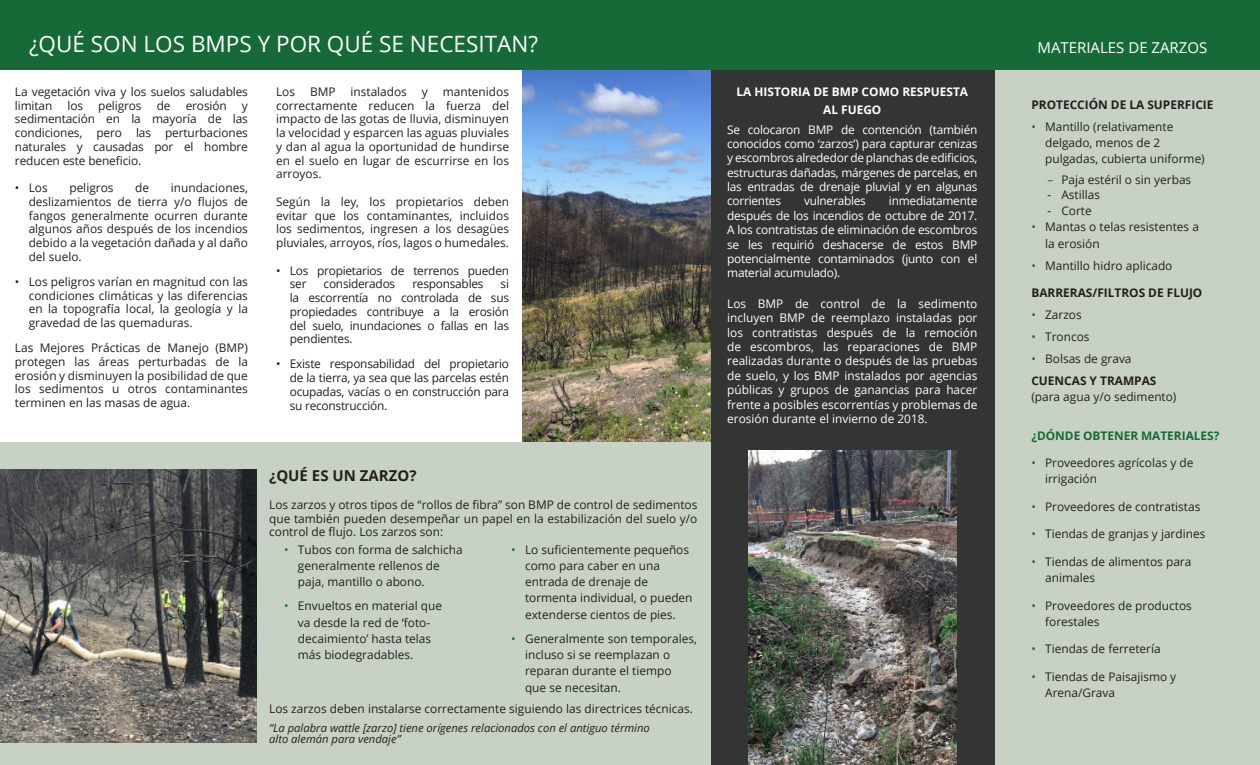
<style>
.page{position:relative;width:1260px;height:765px;background:#fff}
.page>*{position:absolute;margin:0;border:0;box-sizing:border-box;transform-origin:0 0}
.headers{font:22.5px "Open Sans";color:#fff}
.headers-2{font:15px "Open Sans";color:#fff}
.headers-3{font:700 15px "Open Sans";color:#231f20}
.bullets{font:11.88px/13.8px "Open Sans";color:#231f20}
.t1{font:11.88px/14.4px "Open Sans";letter-spacing:-.02em;color:#fff;text-align:justify}
.t2{font:700 11.88px "Open Sans";color:#231f20}
.bullets-2{font:11.88px/13.8px "Open Sans";letter-spacing:-.02em;color:#231f20}
.t3{font:700 11.88px "Open Sans";color:#fff}
.t4{font:700 11.88px "Open Sans";color:#156a37}
.t5{font:italic 11.25px "Open Sans";color:#231f20}
.s1{color:#156a37}
</style>
<div class="page">
<img style="left:522px;top:69px;width:189px;height:373px">
<div style="left:0;top:442px;width:812px;height:323px;background:#c8d2c4"></div>
<div style="left:977px;top:0;width:283px;height:765px;background:#c8d2c4"></div>
<img style="left:0;top:470px;width:257px;height:273px">
<div style="left:711px;top:0;width:283px;height:765px;background:#333434"></div>
<img style="left:749px;top:450px;width:207px;height:315px">
<div style="left:0;top:0;width:1260px;height:69px;background:#156a37"></div>
<p class="headers" style="left:29px;top:29px;width:511px">¿QUÉ SON LOS BMPS Y POR QUÉ SE NECESITAN?</p>
<p class="headers-2" style="left:1038px;top:37px;width:171px">MATERIALES DE ZARZOS</p>
<p class="bullets" style="left:15px;top:84px;width:234px">La vegetación viva y los suelos saludables limitan</p>
<p class="bullets" style="left:68px;top:98px;width:17px">los</p>
<p class="bullets" style="left:98px;top:98px;width:45px">peligros</p>
<p class="bullets" style="left:157px;top:98px;width:15px">de</p>
<p class="bullets" style="left:186px;top:98px;width:43px">erosión</p>
<p class="bullets" style="left:15px;top:98px;width:234px;text-align:justify;text-indent:227px">y sedimentación en la mayoría de las condiciones, pero las perturbaciones naturales y causadas por el hombre reducen este beneficio.</p>
<p class="bullets" style="left:15px;top:181px;width:34px">• Los</p>
<p class="bullets" style="left:69px;top:181px;width:46px">peligros</p>
<p class="bullets" style="left:135px;top:181px;width:15px">de</p>
<p class="bullets" style="left:29px;top:181px;width:221px;text-align:justify;text-indent:142px">inundaciones, deslizamientos de tierra y/o flujos de fangos generalmente ocurren durante algunos años después de los incendios debido a la vegetación dañada y al daño del suelo.</p>
<p class="bullets" style="left:29px;top:274px;width:221px;text-align:justify;text-indent:-14px">• Los peligros varían en magnitud con las condiciones climáticas y las diferencias en la topografía local, la geología y la gravedad de las quemaduras.</p>
<p class="bullets" style="left:15px;top:341px;width:234px;text-align:justify">Las Mejores Prácticas de Manejo (BMP) protegen las áreas perturbadas de la erosión y disminuyen la posibilidad de que los sedimentos u otros contaminantes terminen en las masas de agua.</p>
<p class="bullets" style="left:276px;top:84px;width:235px;text-align:justify;text-indent:167px">mantenidos correctamente reducen la fuerza del impacto de las gotas de lluvia, disminuyen la velocidad y esparcen las aguas pluviales y dan al agua la oportunidad de hundirse en el suelo en lugar de escurrirse en los arroyos.</p>
<p class="bullets" style="left:276px;top:194px;width:234px;text-align:justify">Según la ley, los propietarios deben evitar que los contaminantes, incluidos los sedimentos, ingresen a los desagües pluviales, arroyos, ríos, lagos o humedales.</p>
<p class="bullets-2" style="left:290px;top:263px;width:221px;text-indent:-14px">• Los propietarios de terrenos pueden ser</p>
<p class="bullets" style="left:276px;top:84px;width:21px">Los</p>
<p class="bullets" style="left:310px;top:84px;width:27px">BMP</p>
<p class="bullets" style="left:351px;top:84px;width:58px">instalados</p>
<p class="bullets" style="left:422px;top:84px;width:7px">y</p>
<p class="bullets-2" style="left:324px;top:277px;width:73px">considerados</p>
<p class="bullets-2" style="left:412px;top:277px;width:73px">responsables</p>
<p class="bullets" style="left:290px;top:277px;width:221px;text-align:justify;text-indent:211px">si la escorrentía no controlada de sus propiedades contribuye a la erosión del suelo, inundaciones o fallas en las pendientes.</p>
<p class="bullets" style="left:290px;top:357px;width:221px;text-align:justify;text-indent:-14px">• Existe responsabilidad del propietario de la tierra, ya sea que las parcelas estén ocupadas, vacías o en construcción para su reconstrucción.</p>
<p class="headers-3" style="left:269px;top:465px;width:149px">¿QUÉ ES UN ZARZO?</p>
<p class="bullets" style="left:269px;top:497px;width:430px;text-align:justify">Los zarzos y otros tipos de “rollos de fibra” son BMP de control de sedimentos que también pueden desempeñar un papel en la estabilización del suelo y/o control de flujo. Los zarzos son:</p>
<p class="bullets" style="left:525px;top:541px;width:169px;line-height:16.2px;text-indent:-14px"><span class="s1">•</span> Lo suficientemente pequeños como para caber en una entrada de drenaje de tormenta individual, o pueden extenderse cientos de pies.</p>
<p class="bullets" style="left:525px;top:630px;width:173px;line-height:16.2px;text-indent:-14px"><span class="s1">•</span> Generalmente son temporales, incluso si se reemplazan o reparan durante el tiempo<br>que se necesitan.</p>
<p class="bullets" style="left:269px;top:701px;width:425px">Los zarzos deben instalarse correctamente siguiendo las directrices técnicas.</p>
<p class="t5" style="left:269px;top:720px;width:382px">“La palabra wattle [zarzo] tiene orígenes relacionados con el antiguo término</p>
<p class="t5" style="left:269px;top:732px;width:133px">alto alemán para vendaje”</p>
<p class="bullets" style="left:298px;top:541px;width:166px;line-height:16.2px;text-indent:-14px"><span class="s1">•</span> Tubos con forma de salchicha generalmente rellenos de paja, mantillo o abono.</p>
<p class="bullets" style="left:298px;top:598px;width:146px;line-height:16.2px;text-indent:-14px"><span class="s1">•</span> Envueltos en material que va desde la red de ‘foto&shy;decaimiento’ hasta telas más biodegradables.</p>
<p class="t3" style="left:736px;top:83px;width:233px">LA HISTORIA DE BMP COMO RESPUESTA</p>
<p class="t3" style="left:823px;top:101px;width:60px">AL FUEGO</p>
<p class="t1" style="left:727px;top:122px;width:252px">Se colocaron BMP de contención (también conocidos como ‘zarzos’) para capturar cenizas y escombros alrededor de planchas de edificios, estructuras dañadas, márgenes de parcelas, en las entradas de drenaje pluvial y en algunas corrientes</p>
<p class="t1" style="left:727px;top:194px;width:252px;text-indent:162px">inmediatamente después de los incendios de octubre de 2017.<br>A los contratistas de eliminación de escombros se les requirió deshacerse de estos BMP potencialmente contaminados (junto con el material acumulado).</p>
<p class="t1" style="left:727px;top:296px;width:252px">Los BMP de control de la sedimento incluyen BMP de reemplazo instaladas por los contratistas después de la remoción de escombros, las reparaciones de BMP realizadas durante o después de las pruebas de suelo, y los BMP instalados por agencias públicas y grupos de ganancias para hacer frente a posibles escorrentías y problemas de erosión durante el invierno de 2018.</p>
<p class="t1" style="left:804px;top:194px;width:63px">vulnerables</p>
<p class="t2" style="left:1031px;top:96px;width:184px">PROTECCIÓN DE LA SUPERFICIE</p>
<p class="bullets" style="left:1045px;top:118px;width:161px;line-height:16.2px;text-indent:-14px"><span class="s1">•</span> Mantillo (relativamente delgado, menos de 2 pulgadas, cubierta uniforme)</p>
<p class="bullets" style="left:1048px;top:172px;width:145px"><span class="s1">–</span> Paja estéril o sin yerbas</p>
<p class="bullets" style="left:1048px;top:187px;width:54px">- Astillas</p>
<p class="bullets" style="left:1048px;top:204px;width:46px">- Corte</p>
<p class="bullets" style="left:1045px;top:219px;width:155px;line-height:16.2px;text-indent:-14px"><span class="s1">•</span> Mantas o telas resistentes a la erosión</p>
<p class="bullets" style="left:1031px;top:258px;width:143px"><span class="s1">•</span> Mantillo hidro aplicado</p>
<p class="t2" style="left:1031px;top:284px;width:173px">BARRERAS/FILTROS DE FLUJO</p>
<p class="bullets" style="left:1031px;top:307px;width:52px"><span class="s1">•</span> Zarzos</p>
<p class="bullets" style="left:1031px;top:329px;width:60px"><span class="s1">•</span> Troncos</p>
<p class="bullets" style="left:1031px;top:351px;width:102px"><span class="s1">•</span> Bolsas de grava</p>
<p class="t2" style="left:1031px;top:372px;width:127px">CUENCAS Y TRAMPAS</p>
<p class="bullets" style="left:1031px;top:389px;width:147px">(para agua y/o sedimento)</p>
<p class="t4" style="left:1031px;top:427px;width:190px">¿DÓNDE OBTENER MATERIALES?</p>
<p class="bullets" style="left:1045px;top:454px;width:150px;line-height:16.2px;text-indent:-14px"><span class="s1">•</span> Proveedores agrícolas y de irrigación</p>
<p class="bullets" style="left:1031px;top:499px;width:171px"><span class="s1">•</span> Proveedores de contratistas</p>
<p class="bullets" style="left:1031px;top:527px;width:175px"><span class="s1">•</span> Tiendas de granjas y jardines</p>
<p class="bullets" style="left:1045px;top:553px;width:148px;line-height:16.2px;text-indent:-14px"><span class="s1">•</span> Tiendas de alimentos para animales</p>
<p class="bullets" style="left:1045px;top:597px;width:148px;line-height:16.2px;text-indent:-14px"><span class="s1">•</span> Proveedores de productos forestales</p>
<p class="bullets" style="left:1031px;top:642px;width:131px"><span class="s1">•</span> Tiendas de ferretería</p>
<p class="bullets" style="left:1045px;top:668px;width:133px;line-height:16.2px;text-indent:-14px"><span class="s1">•</span> Tiendas de Paisajismo y<br>Arena/Grava</p>
</div>
